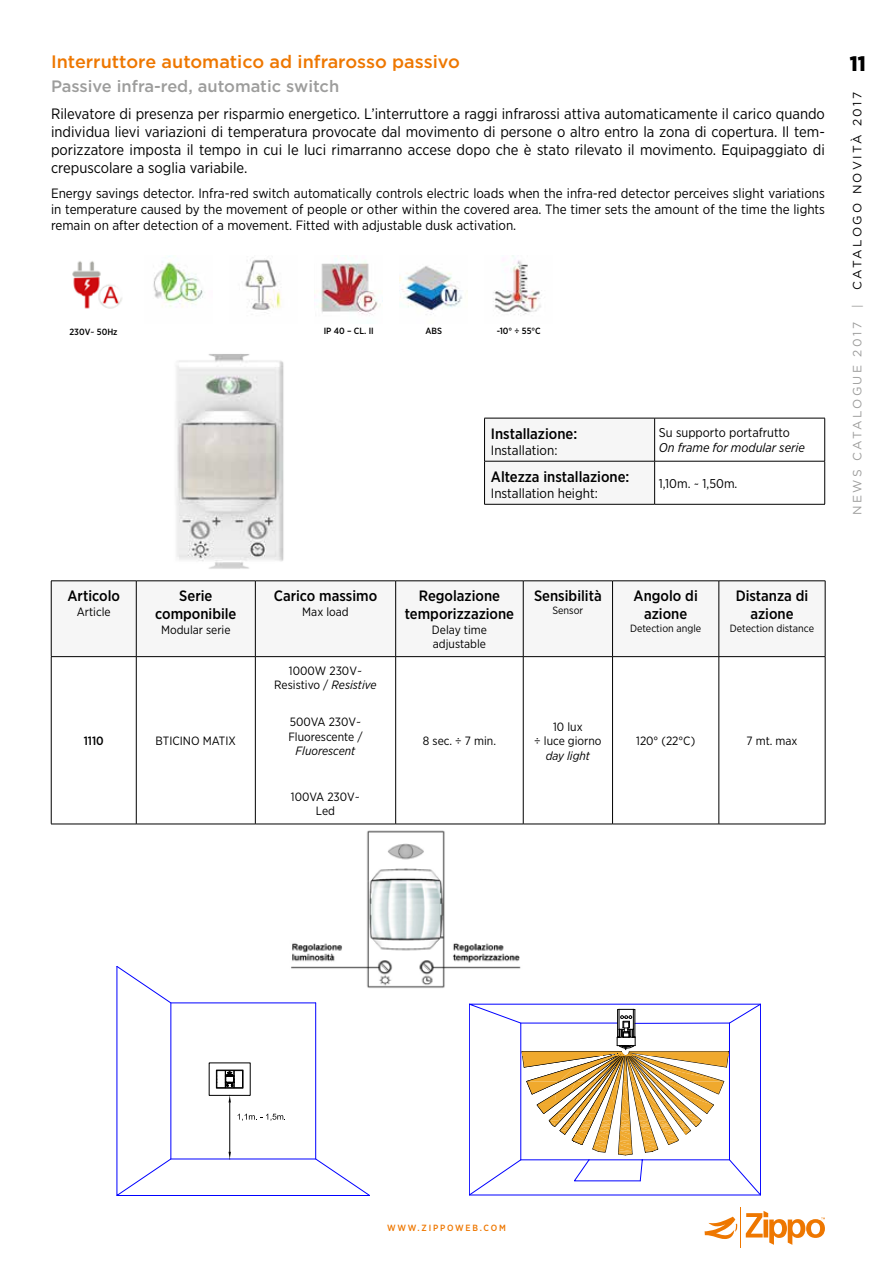
<style>
.page{position:relative;width:893px;height:1263px;background:#fff}
.page>*{position:absolute;margin:0;border:0;box-sizing:border-box;transform-origin:0 0}
.t1{font:900 21px "Gotham Narrow";color:#000}
.t2{font:500 18px "Gotham";color:#e70}
.t3{font:500 16.5px "Gotham";color:#9d9d9c}
.t4{font:15px/18px "Gotham Narrow";color:#000;text-align:justify}
.t5{font:500 15px/18px "Gotham Narrow";color:#000;text-align:center}
.t6{font:13.5px/16.2px "Gotham Narrow";color:#000;text-align:justify}
.t7{font:12.75px "Gotham Narrow";color:#000}
.t8{font:italic 12.75px "Gotham Narrow";color:#000}
.t9{font:12px/14.4px "Gotham Narrow";color:#000;text-align:center}
.t10{font:12px "Gotham";letter-spacing:.2em;color:#9d9d9c}
.t11{font:italic 12px "Gotham Narrow";color:#000}
.t12{font:500 12px "Gotham Narrow";color:#000}
.t13{font:10.5px "Gotham Narrow";color:#000}
.t14{font:500 9px "Gotham Narrow";color:#000}
.t15{font:500 9px "Gotham Narrow";letter-spacing:.2em;color:#e70}
.s1{color:#000}
.s2{font-style:italic}
</style>
<div class="page">
<hr style="left:740px;top:1207px;width:1px;height:41px;background:#e70">
<svg style="left:705px;top:1216px;width:32px;height:23px"></svg>
<svg style="left:746px;top:1211px;width:79px;height:34px"></svg>
<svg style="left:485px;top:419px;width:339px;height:85px"></svg>
<hr style="left:484px;top:504px;width:171px;height:1px;background:#000">
<hr style="left:655px;top:504px;width:170px;height:1px;background:#000">
<hr style="left:655px;top:418px;width:170px;height:1px;background:#000">
<hr style="left:824px;top:418px;width:1px;height:43px;background:#000">
<hr style="left:655px;top:461px;width:170px;height:1px;background:#000">
<hr style="left:824px;top:461px;width:1px;height:43px;background:#000">
<hr style="left:484px;top:418px;width:171px;height:1px;background:#000">
<hr style="left:484px;top:418px;width:1px;height:43px;background:#000">
<hr style="left:654px;top:418px;width:1px;height:43px;background:#000">
<hr style="left:484px;top:461px;width:171px;height:1px;background:#000">
<hr style="left:484px;top:461px;width:1px;height:43px;background:#000">
<hr style="left:654px;top:461px;width:1px;height:43px;background:#000">
<img style="left:72px;top:261px;width:50px;height:48px">
<img style="left:153px;top:256px;width:50px;height:52px">
<img style="left:245px;top:257px;width:36px;height:56px">
<img style="left:320px;top:255px;width:63px;height:69px">
<img style="left:400px;top:266px;width:63px;height:49px">
<img style="left:493px;top:255px;width:49px;height:61px">
<img style="left:176px;top:354px;width:108px;height:215px">
<svg style="left:117px;top:966px;width:253px;height:230px"></svg>
<div style="left:216px;top:1070px;width:27px;height:18px;border:1px solid #000"></div>
<svg style="left:469px;top:1004px;width:292px;height:191px"></svg>
<img style="left:263px;top:830px;width:258px;height:162px">
<div style="left:52px;top:581px;width:773px;height:75px;background:#f6f6f6"></div>
<svg style="left:52px;top:657px;width:773px;height:167px"></svg>
<hr style="left:136px;top:657px;width:1px;height:167px;background:#000">
<hr style="left:255px;top:580px;width:141px;height:1px;background:#000">
<hr style="left:51px;top:580px;width:85px;height:1px;background:#000">
<hr style="left:51px;top:581px;width:1px;height:75px;background:#000">
<hr style="left:136px;top:580px;width:119px;height:1px;background:#000">
<hr style="left:136px;top:581px;width:1px;height:75px;background:#000">
<hr style="left:255px;top:581px;width:1px;height:75px;background:#000">
<hr style="left:396px;top:580px;width:127px;height:1px;background:#000">
<hr style="left:395px;top:581px;width:1px;height:75px;background:#000">
<hr style="left:523px;top:580px;width:89px;height:1px;background:#000">
<hr style="left:523px;top:581px;width:1px;height:75px;background:#000">
<hr style="left:612px;top:580px;width:107px;height:1px;background:#000">
<hr style="left:612px;top:581px;width:1px;height:75px;background:#000">
<hr style="left:719px;top:580px;width:106px;height:1px;background:#000">
<hr style="left:719px;top:581px;width:1px;height:75px;background:#000">
<hr style="left:825px;top:581px;width:1px;height:75px;background:#000">
<hr style="left:51px;top:656px;width:85px;height:1px;background:#000">
<hr style="left:51px;top:657px;width:1px;height:167px;background:#000">
<hr style="left:136px;top:656px;width:119px;height:1px;background:#000">
<hr style="left:51px;top:824px;width:85px;height:1px;background:#000">
<hr style="left:136px;top:824px;width:119px;height:1px;background:#000">
<hr style="left:255px;top:824px;width:141px;height:1px;background:#000">
<hr style="left:396px;top:824px;width:127px;height:1px;background:#000">
<hr style="left:523px;top:824px;width:89px;height:1px;background:#000">
<hr style="left:612px;top:824px;width:107px;height:1px;background:#000">
<hr style="left:719px;top:824px;width:106px;height:1px;background:#000">
<hr style="left:255px;top:656px;width:141px;height:1px;background:#000">
<hr style="left:255px;top:657px;width:1px;height:167px;background:#000">
<hr style="left:396px;top:656px;width:127px;height:1px;background:#000">
<hr style="left:395px;top:657px;width:1px;height:167px;background:#000">
<hr style="left:523px;top:656px;width:89px;height:1px;background:#000">
<hr style="left:523px;top:657px;width:1px;height:167px;background:#000">
<hr style="left:612px;top:656px;width:107px;height:1px;background:#000">
<hr style="left:612px;top:657px;width:1px;height:167px;background:#000">
<hr style="left:719px;top:656px;width:106px;height:1px;background:#000">
<hr style="left:719px;top:657px;width:1px;height:167px;background:#000">
<hr style="left:825px;top:657px;width:1px;height:167px;background:#000">
<p class="t2" style="left:51px;top:50px;width:410px">Interruttore automatico ad infrarosso passivo</p>
<p class="t3" style="left:51px;top:76px;width:290px">Passive infra-red, automatic switch</p>
<p class="t4" style="left:51px;top:104px;width:775px">Rilevatore di presenza per risparmio energetico. L’interruttore a raggi infrarossi attiva automaticamente il carico quando individua lievi variazioni di temperatura provocate dal movimento di persone o altro entro la zona di copertura. Il tem&shy;porizzatore imposta il tempo in cui le luci rimarranno accese dopo che è stato rilevato il movimento. Equipaggiato di crepuscolare a soglia variabile.</p>
<p class="t6" style="left:51px;top:184px;width:775px">Energy savings detector. Infra-red switch automatically controls electric loads when the infra-red detector perceives slight variations in temperature caused by the movement of people or other within the covered area. The timer sets the amount of the time the lights remain on after detection of a movement. Fitted with adjustable dusk activation.</p>
<p class="t14" style="left:70px;top:326px;width:50px">230V~ 50Hz</p>
<p class="t14" style="left:324px;top:325px;width:52px">IP 40 – CL. II</p>
<p class="t14" style="left:425px;top:325px;width:18px">ABS</p>
<p class="t14" style="left:497px;top:325px;width:46px">-10° ÷ 55°C</p>
<p class="t5" style="left:491px;top:424px;width:88px">Installazione:</p>
<p class="t6" style="left:491px;top:442px;width:68px">Installation:</p>
<p class="t5" style="left:491px;top:467px;width:140px">Altezza installazione:</p>
<p class="t6" style="left:491px;top:485px;width:108px">Installation height:</p>
<p class="t7" style="left:659px;top:425px;width:132px">Su supporto portafrutto</p>
<p class="t8" style="left:659px;top:440px;width:148px">On frame for modular serie</p>
<p class="t7" style="left:659px;top:475px;width:80px">1,10m. ~ 1,50m.</p>
<h1 class="t1" style="left:850px;top:50px;width:17px">11</h1>
<p class="t10" style="left:850px;top:515px;width:425px;rotate:-90deg">NEWS CATALOGUE 2017 | <span class="s1">CATALOGO NOVITÀ 2017</span></p>
<p class="t5" style="left:68px;top:587px;width:54px">Articolo</p>
<p class="t9" style="left:77px;top:604px;width:35px">Article</p>
<p class="t5" style="left:155px;top:587px;width:83px">Serie componibile</p>
<p class="t9" style="left:161px;top:622px;width:71px">Modular serie</p>
<p class="t5" style="left:274px;top:587px;width:105px">Carico massimo</p>
<p class="t9" style="left:302px;top:604px;width:48px">Max load</p>
<p class="t5" style="left:405px;top:587px;width:111px">Regolazione temporizzazione</p>
<p class="t9" style="left:432px;top:622px;width:57px;text-align:left">Delay time adjustable</p>
<p class="t5" style="left:534px;top:587px;width:69px">Sensibilità</p>
<p class="t13" style="left:552px;top:604px;width:32px">Sensor</p>
<p class="t5" style="left:634px;top:587px;width:66px">Angolo di azione</p>
<p class="t13" style="left:630px;top:622px;width:73px">Detection angle</p>
<p class="t5" style="left:736px;top:587px;width:74px">Distanza di azione</p>
<p class="t13" style="left:730px;top:622px;width:86px">Detection distance</p>
<p class="t12" style="left:84px;top:733px;width:22px">1110</p>
<p class="t9" style="left:156px;top:733px;width:82px">BTICINO MATIX</p>
<p class="t9" style="left:274px;top:663px;width:104px">1000W 230V~<br>Resistivo / <span class="s2">Resistive</span></p>
<p class="t9" style="left:288px;top:715px;width:76px;text-align:left">500VA 230V~<br>Fluorescente /</p>
<p class="t11" style="left:296px;top:744px;width:61px">Fluorescent</p>
<p class="t9" style="left:291px;top:789px;width:71px">100VA 230V~<br>Led</p>
<p class="t9" style="left:423px;top:733px;width:75px">8 sec. ÷ 7 min.</p>
<p class="t9" style="left:534px;top:719px;width:69px">10 lux<br>÷ luce giorno</p>
<p class="t11" style="left:546px;top:748px;width:46px">day light</p>
<p class="t9" style="left:636px;top:733px;width:61px">120° (22°C)</p>
<p class="t9" style="left:746px;top:733px;width:53px">7 mt. max</p>
<p class="t15" style="left:387px;top:1222px;width:120px">WWW.ZIPPOWEB.COM</p>
</div>
